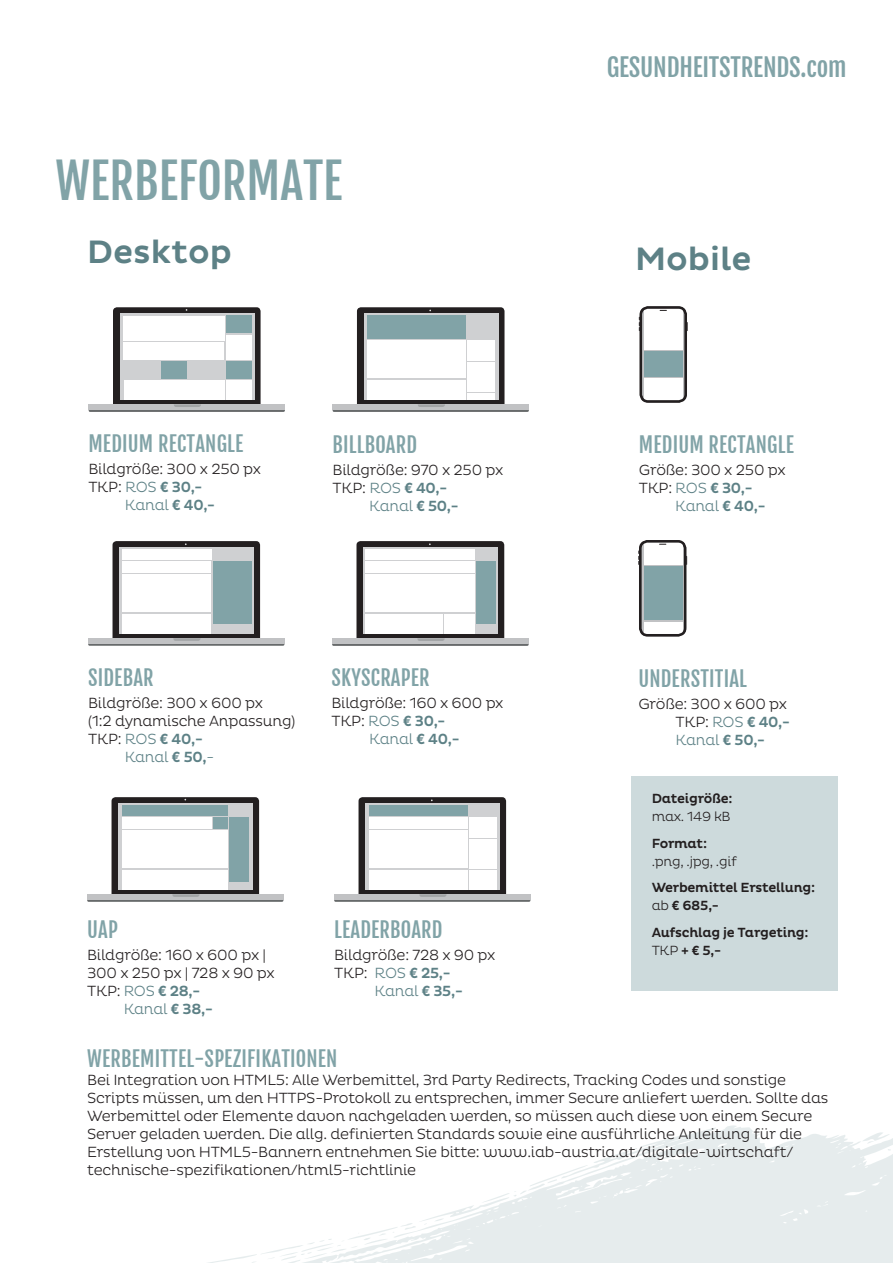
<style>
.page{position:relative;width:893px;height:1263px;background:#fff}
.page>*{position:absolute;margin:0;border:0;box-sizing:border-box;transform-origin:0 0}
.t1{font:48px "Fjalla One";color:#81a3a7}
.t2{font:500 33px "Pluto Sans";color:#5d8186}
.t3{font:24.9px "Fjalla One";letter-spacing:-.01em;color:#81a3a7}
.t4{font:21px "Fjalla One";letter-spacing:.01em;color:#81a3a7}
.t5{font:300 15px/18px "Pluto";letter-spacing:-.015em;color:#231f20}
.t6{font:500 15px "Pluto Sans";letter-spacing:-.02em;color:#5d8186}
.t7{font:300 15px "Pluto";letter-spacing:-.02em;color:#5d8186}
.t8{font:500 13.5px/18px "Pluto";letter-spacing:-.02em;color:#231f20}
.t9{font:300 13.5px "Pluto";letter-spacing:-.02em;color:#231f20}
.s1{font-family:"Pluto";font-weight:300;color:#231f20}
.s2{font-family:"Pluto";font-weight:300}
.s3{font-family:"Pluto Sans";font-weight:500}
.s4{font-weight:300}
</style>
<div class="page">
<div style="left:631px;top:776px;width:207px;height:214px;background:#cddadc"></div>
<svg style="left:88px;top:541px;width:196px;height:105px"></svg>
<div style="left:122px;top:549px;width:89px;height:11px;background:#fff"></div>
<div style="left:213px;top:561px;width:38px;height:63px;background:#81a3a7"></div>
<div style="left:122px;top:561px;width:89px;height:12px;background:#fff"></div>
<div style="left:122px;top:574px;width:89px;height:38px;background:#fff"></div>
<div style="left:122px;top:614px;width:89px;height:20px;background:#fff"></div>
<svg style="left:332px;top:541px;width:197px;height:105px"></svg>
<div style="left:366px;top:549px;width:109px;height:11px;background:#fff"></div>
<div style="left:477px;top:561px;width:19px;height:63px;background:#81a3a7"></div>
<div style="left:366px;top:561px;width:109px;height:12px;background:#fff"></div>
<div style="left:366px;top:574px;width:109px;height:38px;background:#fff"></div>
<div style="left:366px;top:614px;width:77px;height:20px;background:#fff"></div>
<div style="left:445px;top:614px;width:30px;height:20px;background:#fff"></div>
<svg style="left:89px;top:307px;width:196px;height:105px"></svg>
<div style="left:123px;top:316px;width:102px;height:24px;background:#fff"></div>
<div style="left:123px;top:342px;width:101px;height:17px;background:#fff"></div>
<div style="left:226px;top:361px;width:25px;height:17px;background:#81a3a7"></div>
<div style="left:161px;top:361px;width:26px;height:17px;background:#81a3a7"></div>
<div style="left:226px;top:316px;width:25px;height:17px;background:#81a3a7"></div>
<div style="left:124px;top:380px;width:101px;height:20px;background:#fff"></div>
<div style="left:226px;top:380px;width:25px;height:20px;background:#fff"></div>
<div style="left:226px;top:335px;width:25px;height:24px;background:#fff"></div>
<svg style="left:334px;top:797px;width:196px;height:105px"></svg>
<div style="left:369px;top:806px;width:98px;height:10px;background:#81a3a7"></div>
<div style="left:369px;top:817px;width:98px;height:12px;background:#fff"></div>
<div style="left:369px;top:830px;width:98px;height:38px;background:#fff"></div>
<div style="left:369px;top:870px;width:98px;height:20px;background:#fff"></div>
<div style="left:469px;top:870px;width:28px;height:20px;background:#fff"></div>
<div style="left:469px;top:839px;width:28px;height:29px;background:#fff"></div>
<div style="left:469px;top:817px;width:28px;height:21px;background:#fff"></div>
<svg style="left:333px;top:307px;width:196px;height:105px"></svg>
<div style="left:367px;top:316px;width:98px;height:23px;background:#81a3a7"></div>
<div style="left:367px;top:341px;width:98px;height:37px;background:#fff"></div>
<div style="left:367px;top:380px;width:98px;height:20px;background:#fff"></div>
<div style="left:467px;top:393px;width:28px;height:7px;background:#fff"></div>
<div style="left:467px;top:362px;width:28px;height:29px;background:#fff"></div>
<div style="left:467px;top:341px;width:28px;height:20px;background:#fff"></div>
<svg style="left:87px;top:797px;width:196px;height:105px"></svg>
<svg style="left:641px;top:307px;width:45px;height:94px"></svg>
<div style="left:644px;top:308px;width:39px;height:41px;background:#fff"></div>
<div style="left:644px;top:351px;width:39px;height:26px;background:#81a3a7"></div>
<div style="left:644px;top:378px;width:39px;height:23px;background:#fff"></div>
<div style="left:639px;top:306px;width:48px;height:97px;border:3px solid #231f20;border-radius:7px"></div>
<div style="left:640px;top:541px;width:45px;height:94px;background:#c1c2c4;border-radius:7px"></div>
<div style="left:644px;top:542px;width:38px;height:23px;background:#fff"></div>
<div style="left:644px;top:566px;width:38px;height:54px;background:#81a3a7"></div>
<div style="left:644px;top:622px;width:38px;height:12px;background:#fff"></div>
<div style="left:639px;top:540px;width:47px;height:96px;border:3px solid #231f20;border-radius:7px"></div>
<svg style="left:588px;top:1125px;width:305px;height:138px;background:#e9eeef"></svg>
<svg style="left:861px;top:1132px;width:30px;height:18px"></svg>
<svg style="left:208px;top:1165px;width:380px;height:98px"></svg>
<h1 class="t1" style="left:55px;top:151px;width:289px">WERBEFORMATE</h1>
<h3 class="t3" style="left:607px;top:52px;width:241px">GESUNDHEITSTRENDS.com</h3>
<h2 class="t2" style="left:87px;top:233px;width:146px">Desktop</h2>
<h2 class="t2" style="left:635px;top:240px;width:118px">Mobile</h2>
<h3 class="t4" style="left:88px;top:430px;width:157px">MEDIUM RECTANGLE</h3>
<p class="t5" style="left:88px;top:460px;width:174px">Bildgröße: 300 x 250 px</p>
<p class="t6" style="left:88px;top:478px;width:116px"><span class="s1">TKP:</span> <span class="s2">ROS</span> € 30,-</p>
<p class="t7" style="left:125px;top:496px;width:92px">Kanal <span class="s3">€ 40,-</span></p>
<h3 class="t4" style="left:333px;top:432px;width:86px">BILLBOARD</h3>
<p class="t5" style="left:333px;top:461px;width:172px">Bildgröße: 970 x 250 px</p>
<p class="t6" style="left:333px;top:479px;width:116px"><span class="s1">TKP:</span> <span class="s2">ROS</span> € 40,-</p>
<p class="t7" style="left:369px;top:497px;width:91px">Kanal <span class="s3">€ 50,-</span></p>
<h3 class="t4" style="left:88px;top:665px;width:67px">SIDEBAR</h3>
<p class="t5" style="left:88px;top:694px;width:209px">Bildgröße: 300 x 600 px<br>(1:2 dynamische Anpassung)</p>
<p class="t6" style="left:88px;top:731px;width:116px"><span class="s1">TKP:</span> <span class="s2">ROS</span> € 40,-</p>
<p class="t7" style="left:125px;top:749px;width:91px">Kanal <span class="s3">€ 50,</span>-</p>
<h3 class="t4" style="left:331px;top:665px;width:100px">SKYSCRAPER</h3>
<p class="t5" style="left:331px;top:694px;width:174px">Bildgröße: 160 x 600 px</p>
<p class="t6" style="left:331px;top:713px;width:116px"><span class="s1">TKP:</span> <span class="s2">ROS</span> € 30,-</p>
<p class="t7" style="left:369px;top:731px;width:92px">Kanal <span class="s3">€ 40,-</span></p>
<h3 class="t4" style="left:87px;top:916px;width:32px">UAP</h3>
<p class="t5" style="left:87px;top:946px;width:189px">Bildgröße: 160 x 600 px |<br>300 x 250 px | 728 x 90 px</p>
<p class="t6" style="left:87px;top:982px;width:115px"><span class="s1">TKP:</span> <span class="s4">ROS</span> € 28,-</p>
<p class="t7" style="left:124px;top:1000px;width:91px">Kanal <span class="s3">€ 38,-</span></p>
<h3 class="t4" style="left:334px;top:917px;width:110px">LEADERBOARD</h3>
<p class="t5" style="left:334px;top:946px;width:163px">Bildgröße: 728 x 90 px</p>
<p class="t6" style="left:334px;top:964px;width:118px"><span class="s1">TKP:</span> <span class="s2">ROS</span> € 25,-</p>
<p class="t7" style="left:375px;top:982px;width:90px">Kanal <span class="s3">€ 35,-</span></p>
<h3 class="t4" style="left:639px;top:431px;width:157px">MEDIUM RECTANGLE</h3>
<p class="t5" style="left:639px;top:461px;width:148px">Größe: 300 x 250 px</p>
<p class="t6" style="left:639px;top:479px;width:115px"><span class="s1">TKP:</span> <span class="s2">ROS</span> € 30,-</p>
<p class="t7" style="left:675px;top:497px;width:92px">Kanal <span class="s3">€ 40,-</span></p>
<h3 class="t4" style="left:638px;top:665px;width:110px">UNDERSTITIAL</h3>
<p class="t5" style="left:638px;top:695px;width:150px">Größe: 300 x 600 px</p>
<p class="t6" style="left:676px;top:713px;width:116px"><span class="s1">TKP:</span> <span class="s2">ROS</span> € 40,-</p>
<p class="t7" style="left:676px;top:731px;width:91px">Kanal <span class="s3">€ 50,-</span></p>
<p class="t8" style="left:652px;top:790px;width:83px">Dateigröße:</p>
<p class="t9" style="left:652px;top:809px;width:81px">max. 149 kB</p>
<p class="t8" style="left:652px;top:835px;width:57px">Format:</p>
<p class="t9" style="left:652px;top:854px;width:87px">.png, .jpg, .gif</p>
<p class="t8" style="left:652px;top:879px;width:165px">Werbemittel Erstellung: <span class="s4">ab</span> € 685,-</p>
<p class="t8" style="left:652px;top:924px;width:158px">Aufschlag je Targeting:<br><span class="s4">TKP</span> + € 5,-</p>
<h3 class="t4" style="left:87px;top:1046px;width:252px">WERBEMITTEL-SPEZIFIKATIONEN</h3>
<p class="t5" style="left:87px;top:1071px;width:743px">Bei Integration von HTML5: Alle Werbemittel, 3rd Party Redirects, Tracking Codes und sonstige Scripts müssen, um den HTTPS-Protokoll zu entsprechen, immer Secure anliefert werden. Sollte das Werbemittel oder Elemente davon nachgeladen werden, so müssen auch diese von einem Secure Server geladen werden. Die allg. definierten Standards sowie eine ausführliche Anleitung für die Erstellung von HTML5-Bannern entnehmen Sie bitte: www.iab-austria.at/digitale-wirtschaft/ technische-spezifikationen/html5-richtlinie</p>
</div>
